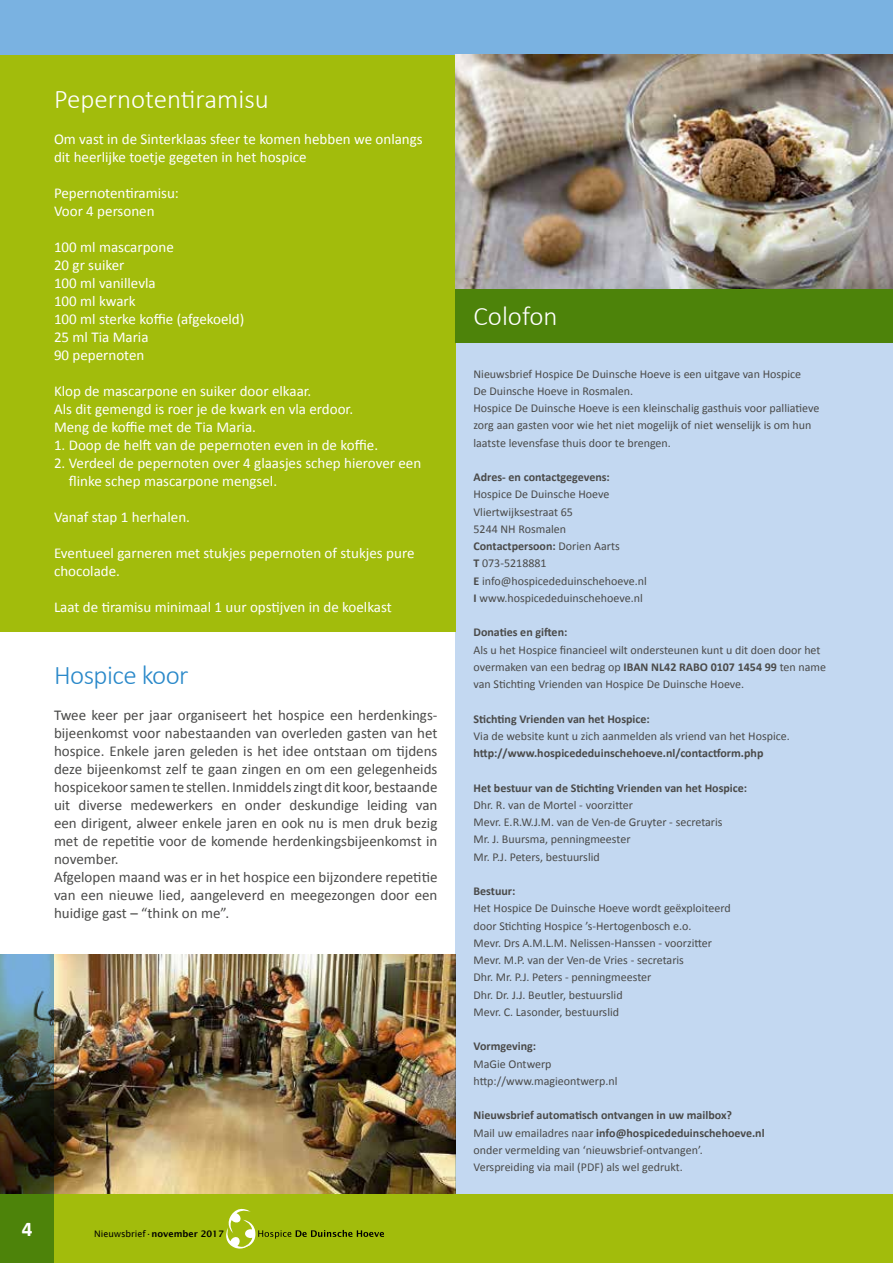
<style>
.page{position:relative;width:893px;height:1263px;background:#fff}
.page>*{position:absolute;margin:0;border:0;box-sizing:border-box;transform-origin:0 0}
.t1{font:300 27px "Calibri";color:#fff}
.t2{font:300 27px "Calibri";letter-spacing:-.02em;color:#2988c9}
.t3{font:700 21px "Calibri";color:#fff}
.t4{font:15px/18px "Calibri";color:#fff}
.t5{font:15px/18px "Calibri";color:#4a4a49}
.t6{font:12px/17.2px "Calibri";color:#4a4a49}
.t7{font:700 12px "Calibri";color:#4a4a49}
.t8{font:9px "Lucida Sans";color:#000}
.s1{font-weight:600}
.s2{font-weight:700}
</style>
<div class="page">
<img style="left:54px;top:954px;width:401px;height:241px">
<div style="left:455px;top:343px;width:438px;height:866px;background:#c3d8f1"></div>
<div style="left:0;top:54px;width:455px;height:577px;background:#a2bc0c"></div>
<div style="left:0;top:1195px;width:893px;height:68px;background:#a2bc0c"></div>
<div style="left:0;top:0;width:893px;height:54px;background:#7ab2e1"></div>
<svg style="left:226px;top:1208px;width:158px;height:41px"></svg>
<svg style="left:0;top:954px;width:54px;height:309px;background:#465e42"></svg>
<div style="left:455px;top:289px;width:438px;height:54px;background:#4d830a"></div>
<img style="left:455px;top:54px;width:438px;height:235px">
<h1 class="t1" style="left:54px;top:82px;width:216px">Pepernotentiramisu</h1>
<p class="t4" style="left:54px;top:130px;width:370px">Om vast in de Sinterklaas sfeer te komen hebben we onlangs dit heerlijke toetje gegeten in het hospice</p>
<p class="t4" style="left:54px;top:184px;width:126px">Pepernotentiramisu:<br>Voor 4 personen</p>
<p class="t4" style="left:54px;top:238px;width:192px">100 ml mascarpone<br>20 gr suiker<br>100 ml vanillevla<br>100 ml kwark<br>100 ml sterke koffie (afgekoeld)<br>25 ml Tia Maria<br>90 pepernoten</p>
<p class="t4" style="left:54px;top:382px;width:301px">Klop de mascarpone en suiker door elkaar.<br>Als dit gemengd is roer je de kwark en vla erdoor.<br>Meng de koffie met de Tia Maria.</p>
<p class="t4" style="left:54px;top:436px;width:326px">1. Doop de helft van de pepernoten even in de koffie.</p>
<p class="t4" style="left:69px;top:454px;width:354px;text-indent:-15px">2. Verdeel de pepernoten over 4 glaasjes schep hierover een flinke schep mascarpone mengsel.</p>
<p class="t4" style="left:54px;top:508px;width:137px">Vanaf stap 1 herhalen.</p>
<p class="t4" style="left:54px;top:544px;width:362px">Eventueel garneren met stukjes pepernoten of stukjes pure chocolade.</p>
<p class="t4" style="left:54px;top:598px;width:339px">Laat de tiramisu minimaal 1 uur opstijven in de koelkast</p>
<h1 class="t2" style="left:54px;top:658px;width:136px">Hospice koor</h1>
<p class="t5" style="left:54px;top:706px;width:385px">Twee keer per jaar organiseert het hospice een herdenkings&shy;bijeenkomst voor nabestaanden van overleden gasten van het hospice. Enkele jaren geleden is het idee ontstaan om tijdens deze bijeenkomst zelf te gaan zingen en om een gelegenheids hospicekoor samen te stellen. Inmiddels zingt dit koor, bestaande uit diverse medewerkers en onder deskundige leiding van een dirigent, alweer enkele jaren en ook nu is men druk bezig met de repetitie voor de komende herdenkingsbijeenkomst in november.<br>Afgelopen maand was er in het hospice een bijzondere repetitie van een nieuwe lied, aangeleverd en meegezongen door een huidige gast – “think on me”.</p>
<h2 class="t3" style="left:22px;top:1216px;width:12px">4</h2>
<p class="t8" style="left:94px;top:1228px;width:131px">Nieuwsbrief•<span class="s1">november 2017</span></p>
<h1 class="t1" style="left:473px;top:299px;width:86px">Colofon</h1>
<p class="t6" style="left:473px;top:365px;width:347px">Nieuwsbrief Hospice De Duinsche Hoeve is een uitgave van Hospice<br>De Duinsche Hoeve in Rosmalen.<br>Hospice De Duinsche Hoeve is een kleinschalig gasthuis voor palliatieve zorg aan gasten voor wie het niet mogelijk of niet wenselijk is om hun laatste levensfase thuis door te brengen.</p>
<p class="t7" style="left:473px;top:469px;width:138px">Adres- en contactgegevens:</p>
<p class="t6" style="left:473px;top:486px;width:175px">Hospice De Duinsche Hoeve<br>Vliertwijksestraat 65<br>5244 NH Rosmalen<br><span class="s2">Contactpersoon:</span> Dorien Aarts<br><span class="s2">T</span> 073-5218881<br><span class="s2">E</span> info@hospicededuinschehoeve.nl<br><span class="s2">I</span> www.hospicededuinschehoeve.nl</p>
<p class="t7" style="left:473px;top:625px;width:95px">Donaties en giften:</p>
<p class="t6" style="left:473px;top:641px;width:354px">Als u het Hospice financieel wilt ondersteunen kunt u dit doen door het overmaken van een bedrag op <span class="s2">IBAN NL42 RABO 0107 1454 99</span> ten name van Stichting Vrienden van Hospice De Duinsche Hoeve.</p>
<p class="t7" style="left:473px;top:711px;width:178px">Stichting Vrienden van het Hospice:</p>
<p class="t6" style="left:473px;top:727px;width:318px">Via de website kunt u zich aanmelden als vriend van het Hospice.</p>
<p class="t7" style="left:473px;top:745px;width:291px">http://www.hospicededuinschehoeve.nl/contactform.php</p>
<p class="t7" style="left:473px;top:780px;width:275px">Het bestuur van de Stichting Vrienden van het Hospice:</p>
<p class="t6" style="left:473px;top:796px;width:251px">Dhr. R. van de Mortel - voorzitter<br>Mevr. E.R.W.J.M. van de Ven-de Gruyter - secretaris Mr. J. Buursma, penningmeester<br>Mr. P.J. Peters, bestuurslid</p>
<p class="t7" style="left:473px;top:883px;width:44px">Bestuur:</p>
<p class="t6" style="left:473px;top:900px;width:259px">Het Hospice De Duinsche Hoeve wordt geëxploiteerd door Stichting Hospice ’s-Hertogenbosch e.o.<br>Mevr. Drs A.M.L.M. Nelissen-Hanssen - voorzitter Mevr. M.P. van der Ven-de Vries - secretaris<br>Dhr. Mr. P.J. Peters - penningmeester<br>Dhr. Dr. J.J. Beutler, bestuurslid<br>Mevr. C. Lasonder, bestuurslid</p>
<p class="t7" style="left:473px;top:1038px;width:64px">Vormgeving:</p>
<p class="t6" style="left:473px;top:1055px;width:145px">MaGie Ontwerp http://www.magieontwerp.nl</p>
<p class="t6" style="left:473px;top:1107px;width:293px"><span class="s2">Nieuwsbrief automatisch ontvangen in uw mailbox?<br></span>Mail uw emailadres naar <span class="s2">info@hospicededuinschehoeve.nl </span>onder vermelding van ‘nieuwsbrief-ontvangen’.<br>Verspreiding via mail (PDF) als wel gedrukt.</p>
</div>
